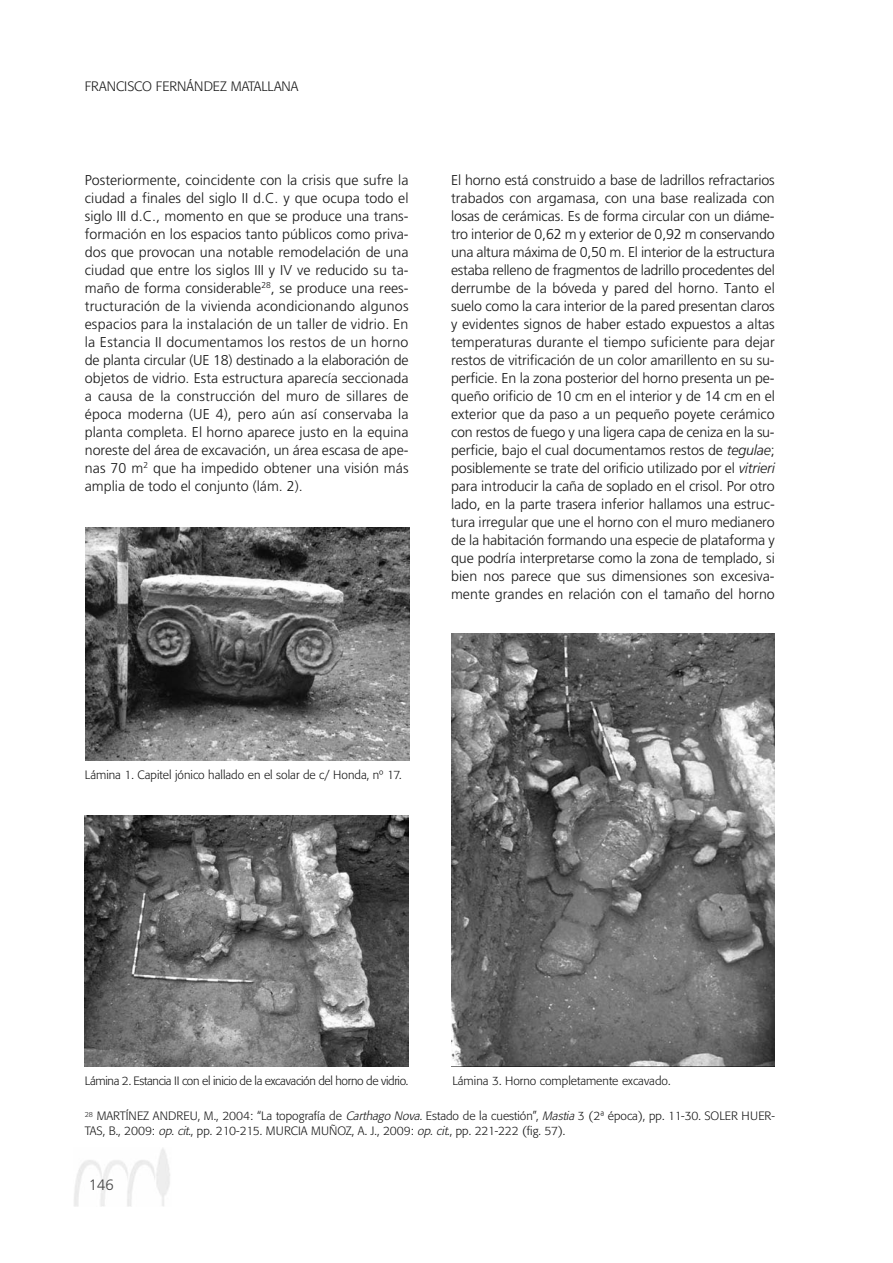
<style>
.page{position:relative;width:893px;height:1263px;background:#fff}
.page>*{position:absolute;margin:0;border:0;box-sizing:border-box;transform-origin:0 0}
.t1{font:300 15px "Frutiger LT";color:#474747}
.t2{font:300 14.25px/18px "Frutiger LT";color:#191919;text-align:justify}
.t3{font:300 13.5px "Formata";color:#191919}
.t4{font:300 12px/14.9px "Formata";color:#191919}
.t5{font:300 12px "Formata";letter-spacing:-.025em;color:#191919}
.s1{font-style:italic}
</style>
<div class="page">
<img style="left:74px;top:1148px;width:96px;height:58px">
<img style="left:86px;top:528px;width:324px;height:233px">
<img style="left:85px;top:815px;width:323px;height:252px">
<img style="left:451px;top:634px;width:324px;height:432px">
<p class="t3" style="left:85px;top:81px;width:215px">FRANCISCO FERNÁNDEZ MATALLANA</p>
<p class="t2" style="left:85px;top:172px;width:325px">Posteriormente, coincidente con la crisis que sufre la ciudad a finales del siglo II d.C. y que ocupa todo el siglo III d.C., momento en que se produce una trans&shy;formación en los espacios tanto públicos como priva&shy;dos que provocan una notable remodelación de una ciudad que entre los siglos III y IV ve reducido su ta&shy;maño de forma considerable<sup>28</sup>, se produce una rees&shy;tructuración de la vivienda acondicionando algunos espacios para la instalación de un taller de vidrio. En la Estancia II documentamos los restos de un horno de planta circular (UE 18) destinado a la elaboración de objetos de vidrio. Esta estructura aparecía seccionada a causa de la construcción del muro de sillares de época moderna (UE 4), pero aún así conservaba la planta completa. El horno aparece justo en la equina noreste del área de excavación, un área escasa de ape&shy;nas 70 m<sup>2</sup> que ha impedido obtener una visión más amplia de todo el conjunto (lám. 2).</p>
<p class="t2" style="left:451px;top:172px;width:325px">El horno está construido a base de ladrillos refractarios trabados con argamasa, con una base realizada con losas de cerámicas. Es de forma circular con un diáme&shy;tro interior de 0,62 m y exterior de 0,92 m conservando una altura máxima de 0,50 m. El interior de la estructura estaba relleno de fragmentos de ladrillo procedentes del derrumbe de la bóveda y pared del horno. Tanto el suelo como la cara interior de la pared presentan claros y evidentes signos de haber estado expuestos a altas temperaturas durante el tiempo suficiente para dejar restos de vitrificación de un color amarillento en su su&shy;perficie. En la zona posterior del horno presenta un pe&shy;queño orificio de 10 cm en el interior y de 14 cm en el exterior que da paso a un pequeño poyete cerámico con restos de fuego y una ligera capa de ceniza en la su&shy;perficie, bajo el cual documentamos restos de <span class="s1">tegulae</span>; posiblemente se trate del orificio utilizado por el <span class="s1">vitrieri </span>para introducir la caña de soplado en el crisol. Por otro lado, en la parte trasera inferior hallamos una estruc&shy;tura irregular que une el horno con el muro medianero de la habitación formando una especie de plataforma y que podría interpretarse como la zona de templado, si bien nos parece que sus dimensiones son excesiva&shy;mente grandes en relación con el tamaño del horno</p>
<p class="t4" style="left:85px;top:768px;width:318px">Lámina 1. Capitel jónico hallado en el solar de c/ Honda, nº 17.</p>
<p class="t5" style="left:85px;top:1075px;width:325px">Lámina 2. Estancia II con el inicio de la excavación del horno de vidrio.</p>
<p class="t4" style="left:452px;top:1074px;width:220px">Lámina 3. Horno completamente excavado.</p>
<p class="t4" style="left:85px;top:1110px;width:691px"><sup>28</sup> MARTÍNEZ ANDREU, M., 2004: “La topografía de <span class="s1">Carthago Nova</span>. Estado de la cuestión”, <span class="s1">Mastia</span>3 (2ª época), pp. 11-30. SOLER HUER-<br>TAS, B., 2009: <span class="s1">op. cit</span>., pp. 210-215. MURCIA MUÑOZ, A. J., 2009: <span class="s1">op. cit</span>., pp. 221-222 (fig. 57).</p>
<p class="t1" style="left:89px;top:1179px;width:27px">146</p>
</div>
